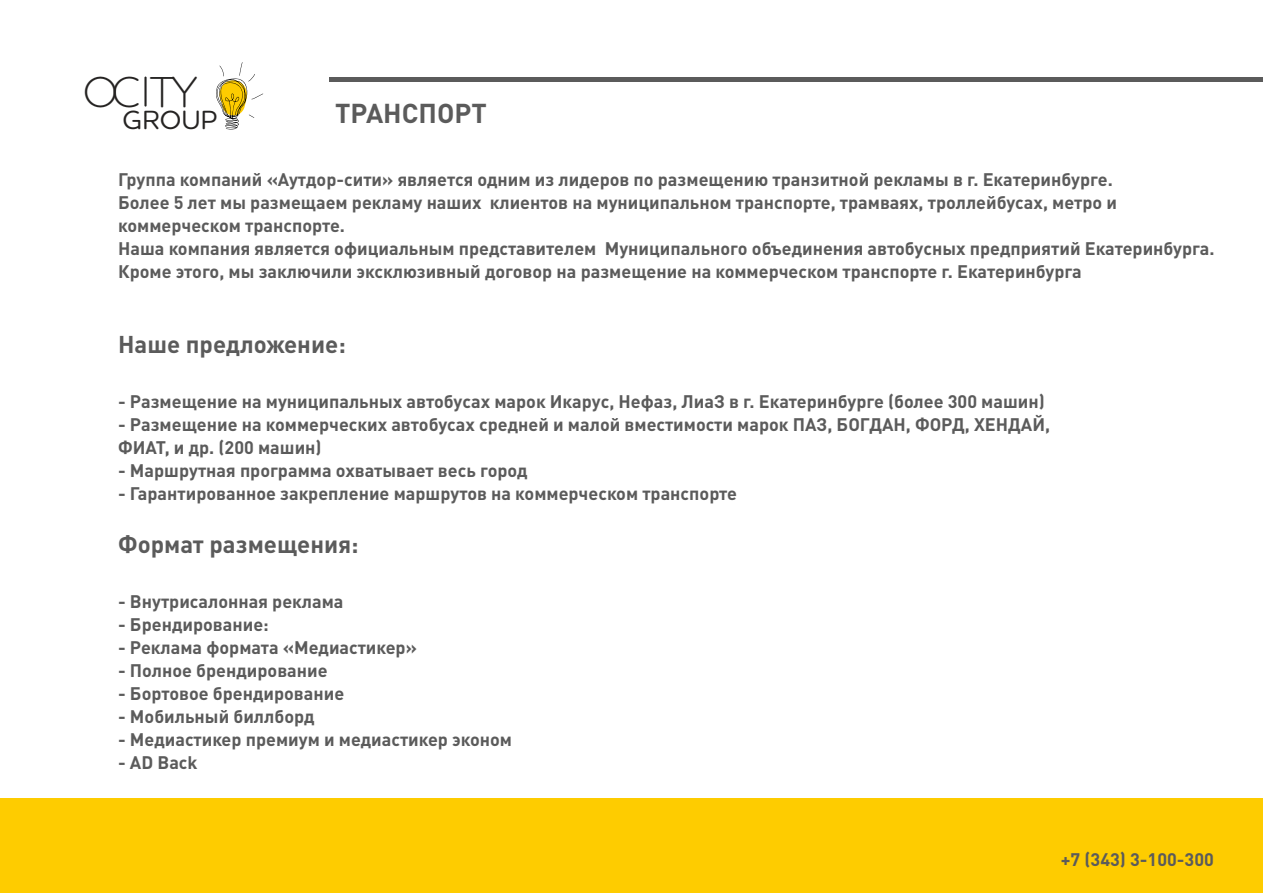
<style>
.page{position:relative;width:1263px;height:893px;background:#fff}
.page>*{position:absolute;margin:0;border:0;box-sizing:border-box;transform-origin:0 0}
.t1{font:300 43.95px "Houschka Rounded";color:#252322}
.t2{font:700 27px "DIN Pro";color:#5b5b5b}
.t3{font:500 26.85px "Houschka Rounded";color:#252322}
.t4{font:700 24px "DIN Pro";color:#5b5b5b}
.t5{font:700 18px/23px "DIN Pro";color:#5b5b5b}
</style>
<div class="page">
<hr style="left:330px;top:78px;width:933px;height:4px;background:#5b5b5b">
<div style="left:0;top:798px;width:1263px;height:95px;background:#fecc00"></div>
<svg style="left:239px;top:62px;width:4px;height:14px"></svg>
<svg style="left:219px;top:65px;width:5px;height:11px"></svg>
<svg style="left:216px;top:78px;width:47px;height:51px"></svg>
<hr style="left:144px;top:77px;width:3px;height:30px;background:#252322">
<h1 class="t1" style="left:83px;top:74px;width:116px">OC TY</h1>
<h3 class="t3" style="left:123px;top:109px;width:96px">GROUP</h3>
<h2 class="t2" style="left:335px;top:103px;width:153px">ТРАНСПОРТ</h2>
<p class="t5" style="left:118px;top:170px;width:1098px">Группа компаний «Аутдор-сити» является одним из лидеров по размещению транзитной рекламы в г. Екатеринбурге.<br>Более 5 лет мы размещаем рекламу наших клиентов на муниципальном транспорте, трамваях, троллейбусах, метро и коммерческом транспорте.<br>Наша компания является официальным представителем Муниципального объединения автобусных предприятий Екатеринбурга.<br>Кроме этого, мы заключили эксклюзивный договор на размещение на коммерческом транспорте г. Екатеринбурга</p>
<h3 class="t4" style="left:118px;top:335px;width:229px">Наше предложение:</h3>
<p class="t5" style="left:118px;top:392px;width:928px">- Размещение на муниципальных автобусах марок Икарус, Нефаз, ЛиаЗ в г. Екатеринбурге (более 300 машин)</p>
<p class="t5" style="left:118px;top:415px;width:933px">- Размещение на коммерческих автобусах средней и малой вместимости марок ПАЗ, БОГДАН, ФОРД, ХЕНДАЙ,<br>ФИАТ, и др. (200 машин)</p>
<p class="t5" style="left:118px;top:461px;width:411px">- Маршрутная программа охватывает весь город</p>
<p class="t5" style="left:118px;top:484px;width:620px">- Гарантированное закрепление маршрутов на коммерческом транспорте</p>
<h3 class="t4" style="left:118px;top:534px;width:242px">Формат размещения:</h3>
<p class="t5" style="left:118px;top:591px;width:227px">- Внутрисалонная реклама</p>
<p class="t5" style="left:118px;top:614px;width:152px">- Брендирование:</p>
<p class="t5" style="left:118px;top:637px;width:300px">- Реклама формата «Медиастикер»</p>
<p class="t5" style="left:118px;top:660px;width:211px">- Полное брендирование</p>
<p class="t5" style="left:118px;top:683px;width:228px">- Бортовое брендирование</p>
<p class="t5" style="left:118px;top:706px;width:198px">- Мобильный биллборд</p>
<p class="t5" style="left:118px;top:729px;width:395px">- Медиастикер премиум и медиастикер эконом</p>
<p class="t5" style="left:118px;top:752px;width:81px">- AD Back</p>
<p class="t5" style="left:1061px;top:850px;width:155px">+7 (343) 3-100-300</p>
</div>
